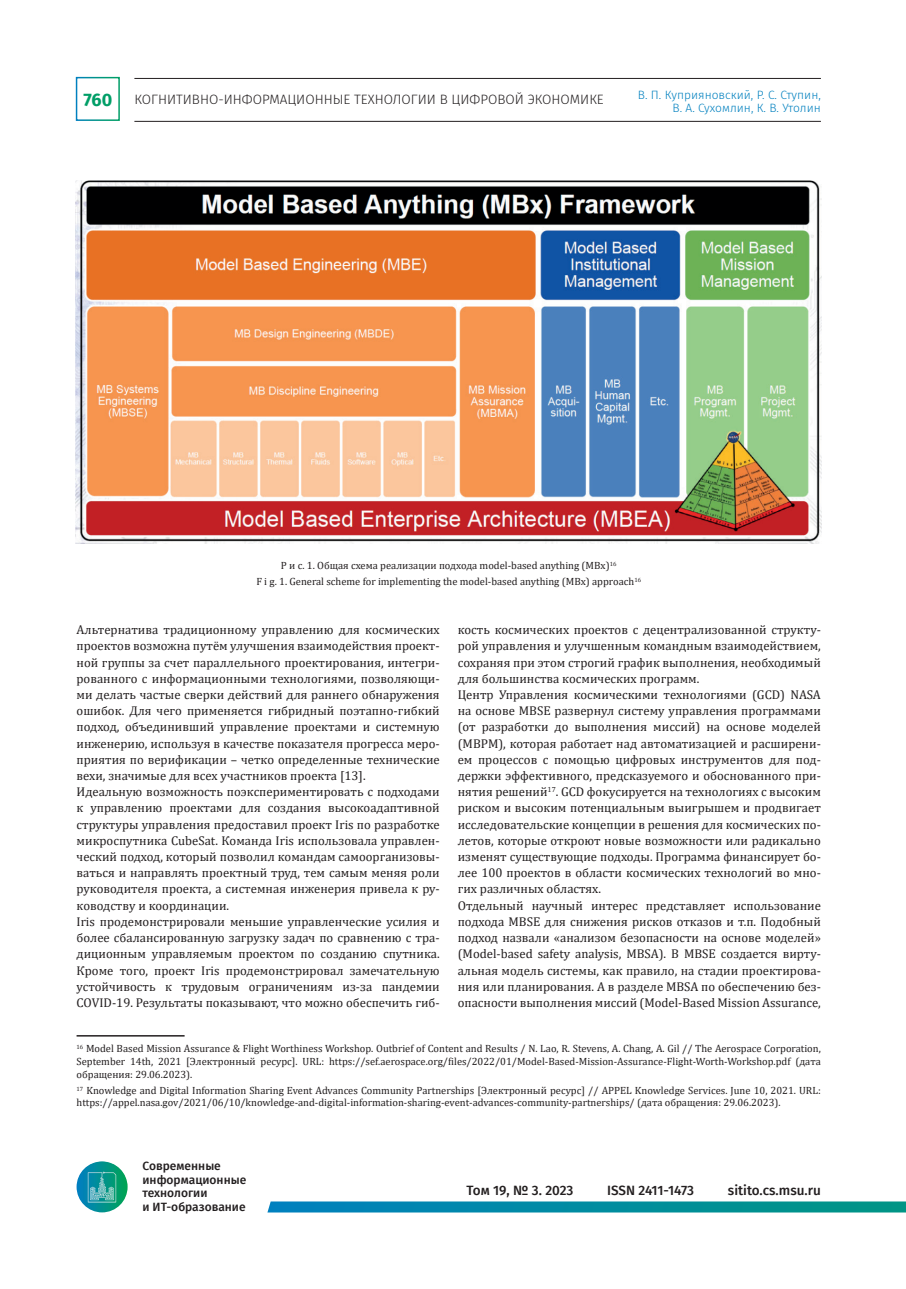
<style>
.page{position:relative;width:906px;height:1289px;background:#fff}
.page>*{position:absolute;margin:0;border:0;box-sizing:border-box;transform-origin:0 0}
.t1{font:300 13.5px "Fira Sans";color:#231f20}
.t2{font:500 13.5px "Fira Sans";color:#231f20}
.t3{font:12.75px/16.2px "Cambria";color:#231f20}
.t4{font:300 12px/13.5px "Fira Sans";color:#0080bf;text-align:right}
.t5{font:500 12px/13.5px "Fira Sans";color:#231f20}
.t6{font:10.5px/12.6px "Cambria";color:#231f20;text-align:center}
.s1{font-weight:700;font-size:18px;color:#009e67}
</style>
<div class="page">
<div style="left:76px;top:77px;width:44px;height:44px;border:2px solid #fff"></div>
<hr style="left:134px;top:78px;width:687px;height:1px;background:#231f20">
<hr style="left:134px;top:121px;width:687px;height:1px;background:#231f20">
<img style="left:77px;top:1161px;width:51px;height:51px;border-radius:26px">
<svg style="left:267px;top:1201px;width:639px;height:11px;background:#0c90a5"></svg>
<img style="left:76px;top:180px;width:745px;height:363px">
<hr style="left:77px;top:1035px;width:108px;height:1px;background:#231f20">
<p class="t1" style="left:83px;top:90px;width:522px"><span class="s1">760</span> КОГНИТИВНО-ИНФОРМАЦИОННЫЕ ТЕХНОЛОГИИ В ЦИФРОВОЙ ЭКОНОМИКЕ</p>
<p class="t4" style="left:638px;top:87px;width:184px">В. П. Куприяновский, Р. С. Ступин,<br>В. А. Сухомлин, К. В. Утолин</p>
<p class="t6" style="left:256px;top:557px;width:386px;line-height:16.2px">Р и с. 1. Общая схема реализации подхода model-based anything (MBx)<sup>16<br></sup>F i g. 1. General scheme for implementing the model-based anything (MBx) approach<sup>16</sup></p>
<p class="t3" style="left:77px;top:621px;width:365px">Альтернатива традиционному управлению для космических проектов возможна путём улучшения взаимодействия проект&shy;ной группы за счет параллельного проектирования, интегри&shy;рованного с информационными технологиями, позволяющи&shy;ми делать частые сверки действий для раннего обнаружения ошибок. Для чего применяется гибридный поэтапно-гибкий подход, объединивший управление проектами и системную инженерию, используя в качестве показателя прогресса меро&shy;приятия по верификации – четко определенные технические вехи, значимые для всех участников проекта [13].<br>Идеальную возможность поэкспериментировать с подходами к управлению проектами для создания высокоадаптивной структуры управления предоставил проект Iris по разработке микроспутника CubeSat. Команда Iris использовала управлен&shy;ческий подход, который позволил командам самоорганизовы&shy;ваться и направлять проектный труд, тем самым меняя роли руководителя проекта, а системная инженерия привела к ру&shy;ководству и координации.<br>Iris продемонстрировали меньшие управленческие усилия и более сбалансированную загрузку задач по сравнению с тра&shy;диционным управляемым проектом по созданию спутника.<br>Кроме того, проект Iris продемонстрировал замечательную устойчивость к трудовым ограничениям из-за пандемии COVID-19. Результаты показывают, что можно обеспечить гиб-</p>
<p class="t3" style="left:458px;top:621px;width:365px">кость космических проектов с децентрализованной структу&shy;рой управления и улучшенным командным взаимодействием, сохраняя при этом строгий график выполнения, необходимый для большинства космических программ.<br>Центр Управления космическими технологиями (GCD) NASA на основе MBSE развернул систему управления программами (от разработки до выполнения миссий) на основе моделей (MBPM), которая работает над автоматизацией и расширени&shy;ем процессов с помощью цифровых инструментов для под&shy;держки эффективного, предсказуемого и обоснованного при&shy;нятия решений<sup>17</sup>. GCD фокусируется на технологиях с высоким риском и высоким потенциальным выигрышем и продвигает исследовательские концепции в решения для космических по&shy;летов, которые откроют новые возможности или радикально изменят существующие подходы. Программа финансирует бо&shy;лее 100 проектов в области космических технологий во мно&shy;гих различных областях.<br>Отдельный научный интерес представляет использование подхода MBSE для снижения рисков отказов и т.п. Подобный подход назвали «анализом безопасности на основе моделей» (Model-based safety analysis, MBSA). В MBSE создается вирту&shy;альная модель системы, как правило, на стадии проектирова&shy;ния или планирования. А в разделе MBSA по обеспечению без&shy;опасности выполнения миссий (Model-Based Mission Assurance,</p>
<p class="t6" style="left:77px;top:1042px;width:746px;text-align:justify"><sup>16</sup> Model Based Mission Assurance &amp; Flight Worthiness Workshop. Outbrief of Content and Results / N. Lao, R. Stevens, A. Chang, A. Gil // The Aerospace Corporation, September 14th, 2021 [Электронный ресурс]. URL: https://sef.aerospace.org/files/2022/01/Model-Based-Mission-Assurance-Flight-Worth-Workshop.pdf (дата обращения: 29.06.2023).</p>
<p class="t6" style="left:77px;top:1084px;width:746px;line-height:12px;text-align:left"><sup>17</sup> Knowledge and Digital Information Sharing Event Advances Community Partnerships [Электронный ресурс] // APPEL Knowledge Services. June 10, 2021. URL: https://appel.nasa.gov/2021/06/10/knowledge-and-digital-information-sharing-event-advances-community-partnerships/ (дата обращения: 29.06.2023).</p>
<p class="t5" style="left:142px;top:1158px;width:105px">Современные информационные технологии<br>и ИТ-образование</p>
<p class="t2" style="left:466px;top:1179px;width:108px">Том 19, № 3. 2023</p>
<p class="t2" style="left:607px;top:1179px;width:88px">ISSN 2411-1473</p>
<p class="t2" style="left:728px;top:1179px;width:94px">sitito.cs.msu.ru</p>
</div>
